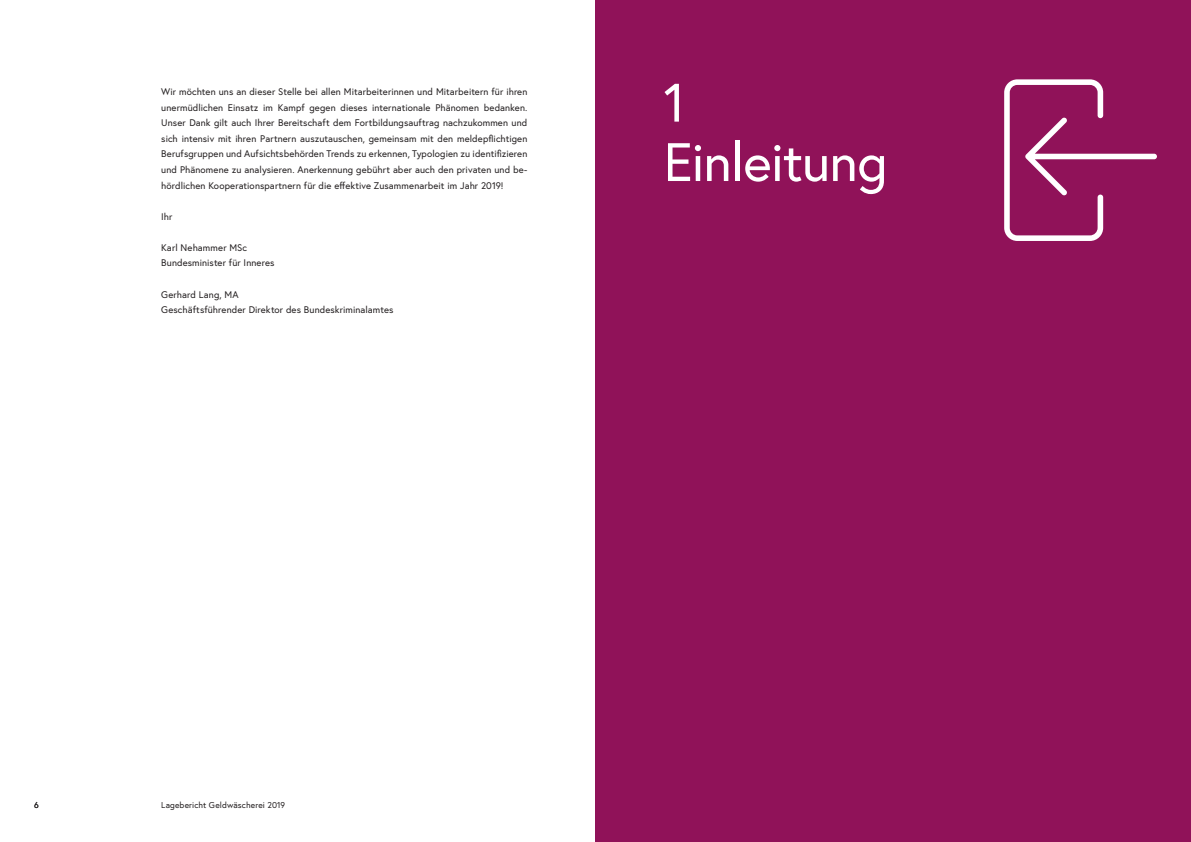
<style>
.page{position:relative;width:1191px;height:842px;background:#fff}
.page>*{position:absolute;margin:0;border:0;box-sizing:border-box;transform-origin:0 0}
.h1_Trennerseite{font:54px/59.4px "Europa Austria";letter-spacing:-.015em;color:#fff}
.p_Abstand_danach{font:9.6px/15.6px "Europa Austria";letter-spacing:.01em;color:#231f20;text-align:justify}
.t1{font:8.5px "Europa Austria";letter-spacing:.015em;color:#231f20}
</style>
<div class="page">
<div style="left:595px;top:0;width:596px;height:842px;background:#901259"></div>
<svg style="left:1004px;top:79px;width:153px;height:162px"></svg>
<p class="p_Abstand_danach" style="left:161px;top:84px;width:368px">Wir möchten uns an dieser Stelle bei allen Mitarbeiterinnen und Mitarbeitern für ihren unermüdlichen Einsatz im Kampf gegen dieses internationale Phänomen bedanken.<br>Unser Dank gilt auch Ihrer Bereitschaft dem Fortbildungsauftrag nachzukommen und sich intensiv mit ihren Partnern auszutauschen, gemeinsam mit den meldepflichtigen Berufsgruppen und Aufsichtsbehörden Trends zu erkennen, Typologien zu identifizieren und Phänomene zu analysieren. Anerkennung gebührt aber auch den privaten und be&shy;hördlichen Kooperationspartnern für die effektive Zusammenarbeit im Jahr 2019!</p>
<p class="p_Abstand_danach" style="left:161px;top:208px;width:13px">Ihr</p>
<p class="p_Abstand_danach" style="left:161px;top:240px;width:87px">Karl Nehammer MSc</p>
<p class="p_Abstand_danach" style="left:161px;top:255px;width:115px">Bundesminister für Inneres</p>
<p class="p_Abstand_danach" style="left:161px;top:286px;width:79px">Gerhard Lang, MA</p>
<p class="p_Abstand_danach" style="left:161px;top:302px;width:234px">Geschäftsführender Direktor des Bundeskriminalamtes</p>
<h1 class="h1_Trennerseite" style="left:663px;top:72px;width:225px">1<br>Einleitung</h1>
<p class="t1" style="left:34px;top:800px;width:6px">6</p>
<p class="t1" style="left:161px;top:800px;width:125px">Lagebericht Geldwäscherei 2019</p>
</div>
